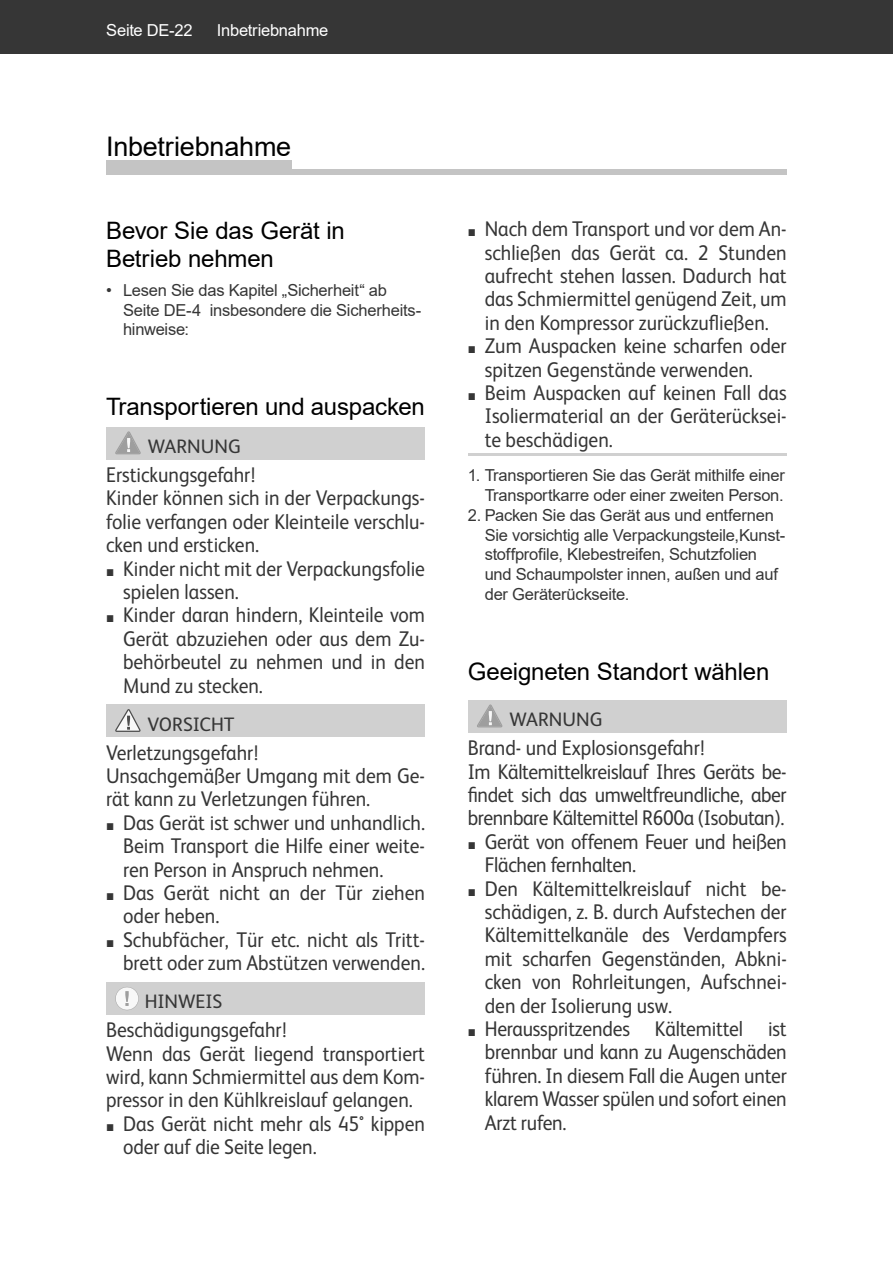
<style>
.page{position:relative;width:893px;height:1263px;background:#fff}
.page>*{position:absolute;margin:0;border:0;box-sizing:border-box;transform-origin:0 0}
.t1{font:27px "Arial";letter-spacing:-.005em;color:#000}
.t2{font:24px/28.8px "Arial";letter-spacing:-.005em;color:#000}
.t3{font:21.3px/23.4px "FS Albert";color:#363636;scale:.92 1}
.t4{font:21.3px/23.4px "FS Albert";letter-spacing:-.02em;color:#363636;scale:.92 1}
.t5{font:19.5px "FS Albert";letter-spacing:.005em;color:#363636}
.t6{font:16.5px/19.8px "Arial";letter-spacing:-.015em;color:#363636}
.t7{font:16.5px "Arial";letter-spacing:-.015em;color:#fff}
.s1{font-family:"Arial";font-size:14.7px}
</style>
<div class="page">
<div style="left:106px;top:427px;width:319px;height:33px;background:#d0d0d0"></div>
<div style="left:106px;top:704px;width:319px;height:33px;background:#d0d0d0"></div>
<div style="left:106px;top:982px;width:319px;height:33px;background:#d0d0d0"></div>
<svg style="left:115px;top:431px;width:26px;height:23px"></svg>
<svg style="left:115px;top:709px;width:26px;height:23px"></svg>
<svg style="left:115px;top:987px;width:24px;height:23px"></svg>
<hr style="left:468px;top:453px;width:319px;height:3px;background:#d0d0d0">
<div style="left:468px;top:700px;width:319px;height:33px;background:#d0d0d0"></div>
<svg style="left:477px;top:704px;width:25px;height:23px"></svg>
<div style="left:106px;top:161px;width:185px;height:12px;background:#c4c4c4"></div>
<div style="left:106px;top:169px;width:681px;height:6px;background:#c4c4c4"></div>
<div style="left:0;top:0;width:893px;height:54px;background:#363636"></div>
<p class="t7" style="left:106px;top:22px;width:88px">Seite DE-22</p>
<p class="t7" style="left:217px;top:22px;width:113px">Inbetriebnahme</p>
<p class="t1" style="left:106px;top:131px;width:187px">Inbetriebnahme</p>
<p class="t2" style="left:106px;top:216px;width:240px">Bevor Sie das Gerät in<br>Betrieb nehmen</p>
<p class="t6" style="left:123px;top:280px;width:300px;text-indent:-17px">• Lesen Sie das Kapitel „Sicherheit“ ab<br>Seite DE-4 insbesondere die Sicherheits&shy;hinweise:</p>
<p class="t2" style="left:106px;top:392px;width:320px">Transportieren und auspacken</p>
<p class="t5" style="left:148px;top:439px;width:95px">WARNUNG</p>
<p class="t3" style="left:106px;top:465px;width:348px">Erstickungsgefahr!<br>Kinder können sich in der Verpackungs&shy;folie verfangen oder Kleinteile verschlu&shy;cken und ersticken.</p>
<p class="t3" style="left:123px;top:559px;width:330px;text-indent:-17px"><span class="s1">■</span> Kinder nicht mit der Verpackungsfolie spielen lassen.</p>
<p class="t3" style="left:123px;top:606px;width:330px;text-align:justify;text-indent:-17px"><span class="s1">■</span> Kinder daran hindern, Kleinteile vom Gerät abzuziehen oder aus dem Zu&shy;behörbeutel zu nehmen und in den Mund zu stecken.</p>
<p class="t5" style="left:148px;top:717px;width:89px">VORSICHT</p>
<p class="t3" style="left:106px;top:743px;width:348px">Verletzungsgefahr!<br>Unsachgemäßer Umgang mit dem Ge&shy;rät kann zu Verletzungen führen.</p>
<p class="t3" style="left:123px;top:813px;width:330px;text-align:justify;text-indent:-17px"><span class="s1">■</span> Das Gerät ist schwer und unhandlich.<br>Beim Transport die Hilfe einer weite&shy;ren Person in Anspruch nehmen.</p>
<p class="t3" style="left:123px;top:883px;width:330px;text-indent:-17px"><span class="s1">■</span> Das Gerät nicht an der Tür ziehen oder heben.</p>
<p class="t3" style="left:106px;top:930px;width:348px;text-align:right"><span class="s1">■</span> Schub fä cher, Tü r etc. nicht als Tritt&shy;brett oder zum Ab stüt zen ver wen den.</p>
<p class="t5" style="left:145px;top:994px;width:79px">HINWEIS</p>
<p class="t3" style="left:106px;top:1020px;width:348px">Beschädigungsgefahr!<br>Wenn das Gerät liegend transportiert wird, kann Schmiermittel aus dem Kom&shy;pressor in den Kühlkreislauf gelangen.</p>
<p class="t3" style="left:123px;top:1114px;width:330px;text-indent:-17px"><span class="s1">■</span> Das Gerät nicht mehr als 45° kippen oder auf die Seite legen.</p>
<p class="t3" style="left:485px;top:220px;width:330px;text-align:justify;text-indent:-17px"><span class="s1">■</span> Nach dem Transport und vor dem An&shy;schließen das Gerät ca. 2 Stunden aufrecht stehen lassen. Dadurch hat das Schmiermittel genügend Zeit, um in den Kompressor zurückzufließen.</p>
<p class="t3" style="left:485px;top:337px;width:330px;text-indent:-17px"><span class="s1">■</span> Zum Auspacken keine scharfen oder spitzen Gegenstände verwenden.</p>
<p class="t3" style="left:485px;top:383px;width:330px;text-align:justify;text-indent:-17px"><span class="s1">■</span> Beim Auspacken auf keinen Fall das Isoliermaterial an der Geräterücksei&shy;te beschädigen.</p>
<p class="t6" style="left:468px;top:466px;width:319px;text-align:right">1. Transportieren Sie das Gerät mithilfe einer<br>Transportkarre oder einer zweiten Person.</p>
<p class="t6" style="left:485px;top:505px;width:302px;text-indent:-17px">2. Packen Sie das Gerät aus und entfernen Sie vorsichtig alle Verpackungsteile,Kunst&shy;stoffprofile, Klebestreifen, Schutzfolien und Schaumpolster innen, außen und auf der Geräterückseite.</p>
<p class="t2" style="left:468px;top:657px;width:303px">Geeigneten Standort wählen</p>
<p class="t5" style="left:509px;top:712px;width:95px">WARNUNG</p>
<p class="t4" style="left:468px;top:739px;width:348px">Brand- und Explosionsgefahr!<br>Im Kältemittelkreis lauf Ihres Geräts be&shy;fin det sich das um welt freund li che, aber brenn ba re Käl te mit tel R600a (Isobutan).</p>
<p class="t3" style="left:485px;top:832px;width:330px;text-indent:-17px"><span class="s1">■</span> Gerät von offenem Feuer und heißen<br>Flächen fernhalten.</p>
<p class="t3" style="left:485px;top:879px;width:330px;text-align:justify;text-indent:-17px"><span class="s1">■</span> Den Kältemittelkreislauf nicht be&shy;schä di gen, z. B. durch Auf ste chen der Käl te mit tel ka nä le des Ver damp fers mit schar fen Ge gen stän den, Ab kni&shy;c ken von Rohr lei tun gen, Aufschnei&shy;den der Isolierung usw.</p>
<p class="t3" style="left:485px;top:1019px;width:330px;text-align:justify;text-indent:-17px"><span class="s1">■</span> Herausspritzendes Käl te mit tel ist brenn bar und kann zu Au gen schä den füh ren. In die sem Fall die Au gen un ter kla rem Was ser spülen und sofort ei nen Arzt ru fen.</p>
</div>
